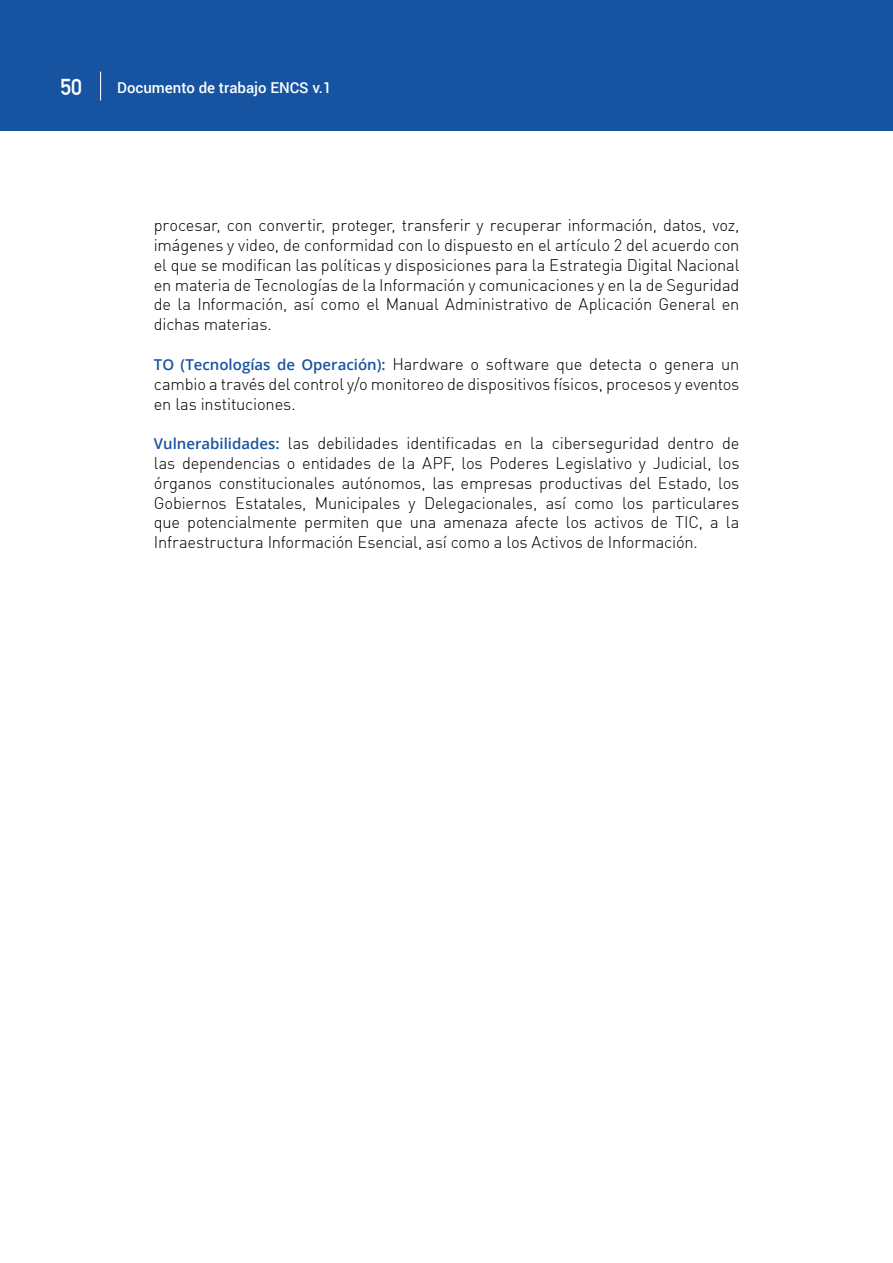
<style>
.page{position:relative;width:893px;height:1263px;background:#fff}
.page>*{position:absolute;margin:0;border:0;box-sizing:border-box;transform-origin:0 0}
.t1{font:700 22.5px "DIN Alternate";color:#fff}
.t2{font:300 16.5px/19.8px "DI Nbek";letter-spacing:-.01em;color:#000;text-align:justify}
.t3{font:500 15px "Roboto";color:#fff}
.s1{font-family:"Open Sans";font-weight:600;font-size:15px;color:#1654a1}
</style>
<div class="page">
<div style="left:0;top:0;width:893px;height:131px;background:#1654a1"></div>
<svg style="left:100px;top:72px;width:1px;height:28px"></svg>
<h1 class="t1" style="left:60px;top:70px;width:23px">50</h1>
<p class="t3" style="left:117px;top:77px;width:216px">Documento de trabajo ENCS v.1</p>
<p class="t2" style="left:154px;top:215px;width:587px">procesar, con convertir, proteger, transferir y recuperar información, datos, voz, imágenes y video, de conformidad con lo dispuesto en el artículo 2 del acuerdo con el que se modifican las políticas y disposiciones para la Estrategia Digital Nacional en materia de Tecnologías de la Información y comunicaciones y en la de Seguridad de la Información, así como el Manual Administrativo de Aplicación General en dichas materias.</p>
<p class="t2" style="left:154px;top:354px;width:587px"><span class="s1">TO (Tecnologías de Operación):</span> Hardware o software que detecta o genera un cambio a través del control y/o monitoreo de dispositivos físicos, procesos y eventos en las instituciones.</p>
<p class="t2" style="left:154px;top:433px;width:587px"><span class="s1">Vulnerabilidades:</span> las debilidades identificadas en la ciberseguridad dentro de las dependencias o entidades de la APF, los Poderes Legislativo y Judicial, los órganos constitucionales autónomos, las empresas productivas del Estado, los Gobiernos Estatales, Municipales y Delegacionales, así como los particulares que potencialmente permiten que una amenaza afecte los activos de TIC, a la Infraestructura Información Esencial, así como a los Activos de Información.</p>
</div>
